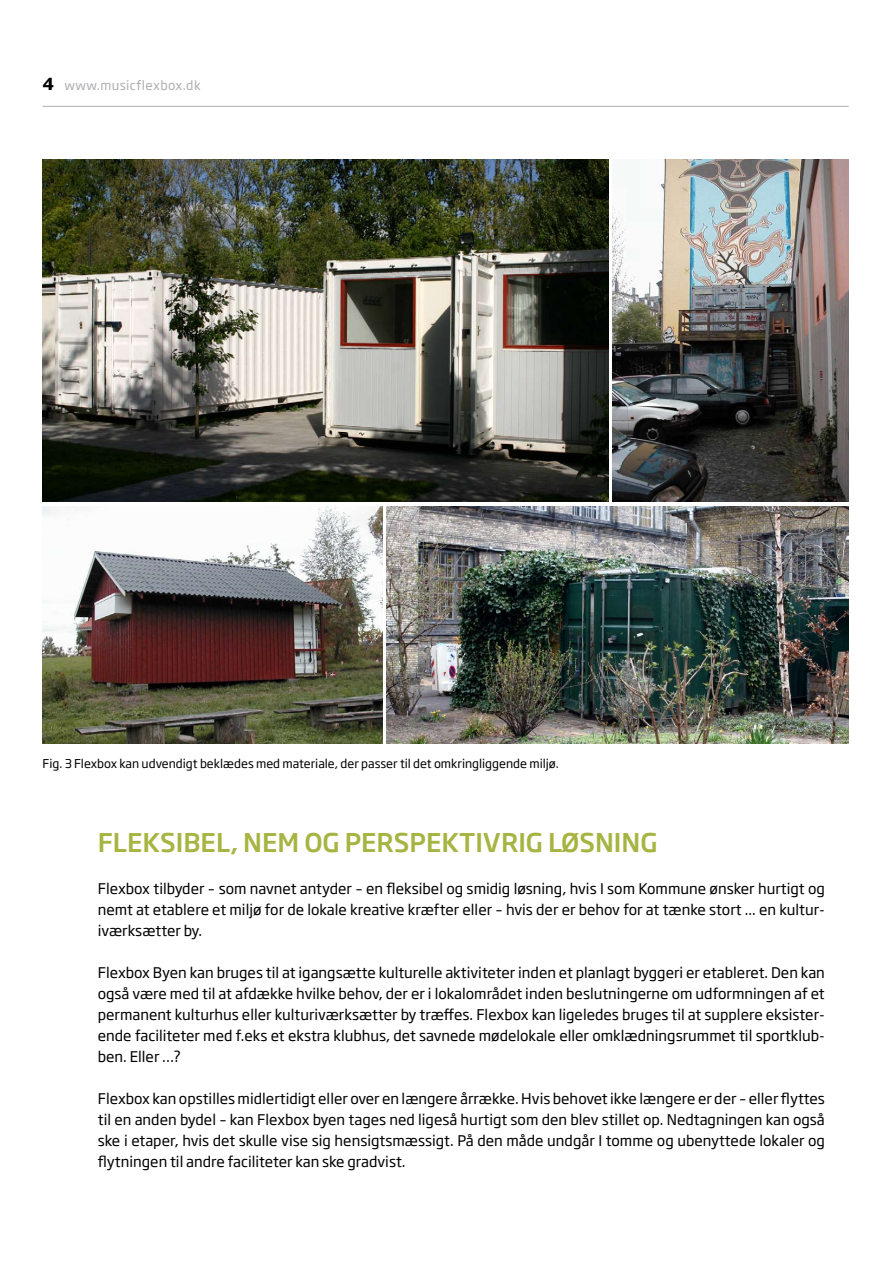
<style>
.page{position:relative;width:893px;height:1263px;background:#fff}
.page>*{position:absolute;margin:0;border:0;box-sizing:border-box;transform-origin:0 0}
.t1{font:500 25.5px "Soho Gothic Pro";color:#a7b442}
.t2{font:14.55px/21px "Soho Gothic Pro";color:#000;text-align:justify}
.t3{font:12.75px "Soho Gothic Pro";letter-spacing:.03em;color:#aeafb2}
.t4{font:12px "Soho Gothic Pro";color:#000}
.s1{font-family:"Soho Gothic Std";font-weight:700;font-size:16.5px;color:#000}
</style>
<div class="page">
<hr style="left:43px;top:106px;width:806px;height:1px;background:#aeafb2">
<img style="left:43px;top:159px;width:565px;height:343px">
<img style="left:612px;top:159px;width:237px;height:343px">
<img style="left:43px;top:506px;width:340px;height:237px">
<img style="left:387px;top:506px;width:462px;height:237px">
<p class="t3" style="left:43px;top:75px;width:160px"><span class="s1">4</span> www.musicflexbox.dk</p>
<p class="t4" style="left:43px;top:754px;width:518px">Fig. 3 Flexbox kan udvendigt beklædes med materiale, der passer til det omkringliggende miljø.</p>
<h1 class="t1" style="left:98px;top:822px;width:561px">FLEKSIBEL, NEM OG PERSPEKTIVRIG LØSNING</h1>
<p class="t2" style="left:98px;top:877px;width:729px">Flexbox tilbyder – som navnet antyder – en fleksibel og smidig løsning, hvis I som Kommune ønsker hurtigt og nemt at etablere et miljø for de lokale kreative kræfter eller – hvis der er behov for at tænke stort ... en kultur&shy;iværksætter by.</p>
<p class="t2" style="left:98px;top:961px;width:729px">Flexbox Byen kan bruges til at igangsætte kulturelle aktiviteter inden et planlagt byggeri er etableret. Den kan også være med til at afdække hvilke behov, der er i lokalområdet inden beslutningerne om udformningen af et permanent kulturhus eller kulturiværksætter by træffes. Flexbox kan ligeledes bruges til at supplere eksister&shy;ende faciliteter med f.eks et ekstra klubhus, det savnede mødelokale eller omklædningsrummet til sportklub&shy;ben. Eller …?</p>
<p class="t2" style="left:98px;top:1087px;width:729px">Flexbox kan opstilles midlertidigt eller over en længere årrække. Hvis behovet ikke længere er der – eller flyttes til en anden bydel – kan Flexbox byen tages ned ligeså hurtigt som den blev stillet op. Nedtagningen kan også ske i etaper, hvis det skulle vise sig hensigtsmæssigt. På den måde undgår I tomme og ubenyttede lokaler og flytningen til andre faciliteter kan ske gradvist.</p>
</div>
